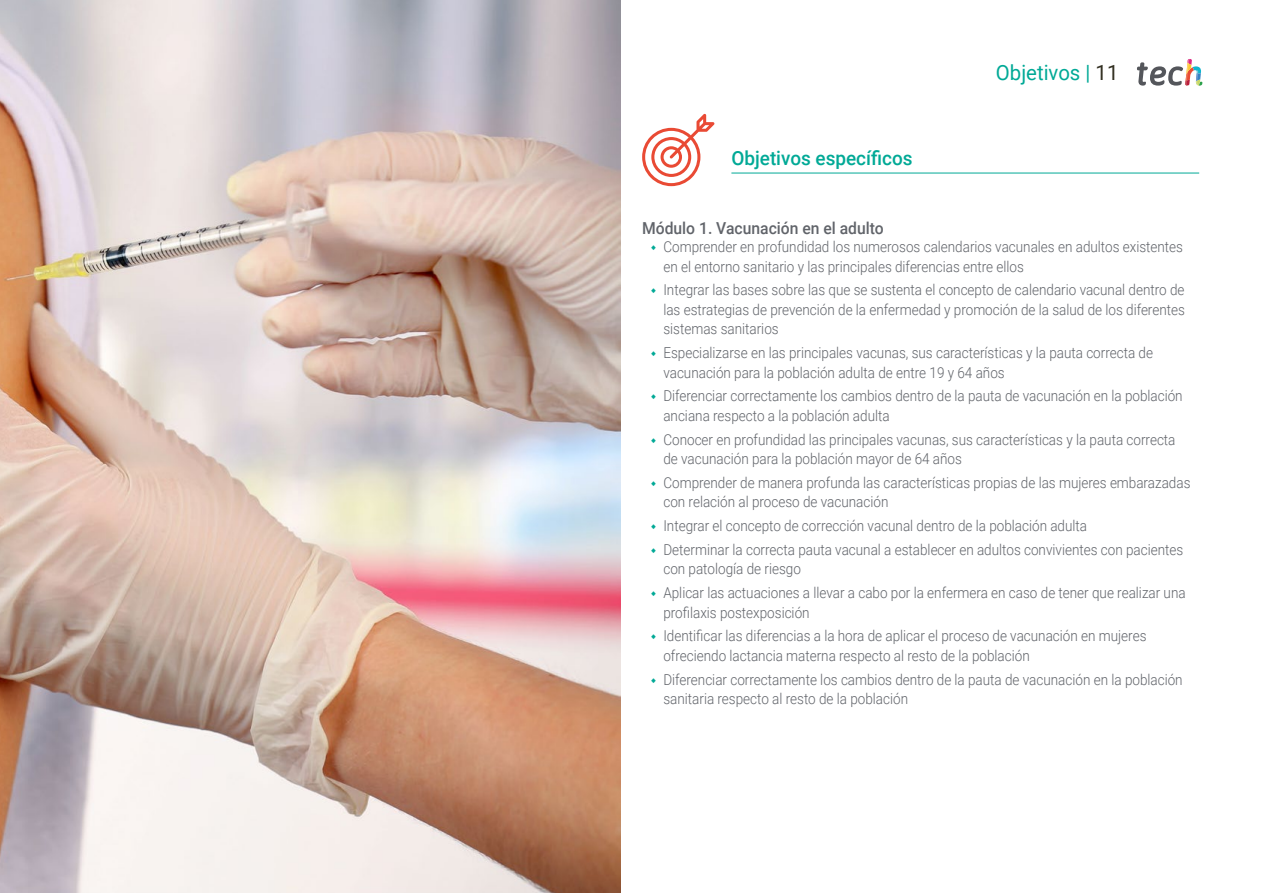
<style>
.page{position:relative;width:1263px;height:893px;background:#fff}
.page>*{position:absolute;margin:0;border:0;box-sizing:border-box;transform-origin:0 0}
.t1{font:21px "Roboto";color:#00a996}
.t2{font:500 19.5px "Roboto";color:#00a996}
.t3{font:500 16.5px "Roboto";color:#61646a;scale:.95 1}
.t4{font:300 15px/19.5px "Roboto";color:#61646a;scale:.9 1}
.s1{color:#312e20}
</style>
<div class="page">
<hr style="left:731px;top:173px;width:468px;height:1px;background:#00a996">
<svg style="left:642px;top:114px;width:72px;height:72px"></svg>
<img style="left:0;top:0;width:621px;height:893px">
<svg style="left:1137px;top:59px;width:65px;height:27px"></svg>
<h2 class="t2" style="left:731px;top:144px;width:183px">Objetivos específicos</h2>
<h1 class="t1" style="left:996px;top:57px;width:124px">Objetivos | <span class="s1">11</span></h1>
<p class="t3" style="left:642px;top:216px;width:256px">Módulo 1. Vacunación en el adulto</p>
<p class="t4" style="left:663px;top:236px;width:579px">Comprender en profundidad los numerosos calendarios vacunales en adultos existentes en el entorno sanitario y las principales diferencias entre ellos</p>
<p class="t4" style="left:663px;top:280px;width:581px;text-align:justify">Integrar las bases sobre las que se sustenta el concepto de calendario vacunal dentro de las estrategias de prevención de la enfermedad y promoción de la salud de los diferentes sistemas sanitarios</p>
<p class="t4" style="left:663px;top:342px;width:546px">Especializarse en las principales vacunas, sus características y la pauta correcta de vacunación para la población adulta de entre 19 y 64 años</p>
<p class="t4" style="left:663px;top:386px;width:578px">Diferenciar correctamente los cambios dentro de la pauta de vacunación en la población anciana respecto a la población adulta</p>
<p class="t4" style="left:663px;top:429px;width:570px">Conocer en profundidad las principales vacunas, sus características y la pauta correcta de vacunación para la población mayor de 64 años</p>
<p class="t4" style="left:663px;top:472px;width:587px">Comprender de manera profunda las características propias de las mujeres embarazadas con relación al proceso de vacunación</p>
<p class="t4" style="left:663px;top:513px;width:579px;line-height:23.7px">Integrar el concepto de corrección vacunal dentro de la población adulta<br>Determinar la correcta pauta vacunal a establecer en adultos convivientes con pacientes</p>
<p class="t4" style="left:663px;top:557px;width:582px;line-height:23.7px">con patología de riesgo<br>Aplicar las actuaciones a llevar a cabo por la enfermera en caso de tener que realizar una</p>
<p class="t4" style="left:663px;top:600px;width:538px;line-height:23.7px">profilaxis postexposición<br>Identificar las diferencias a la hora de aplicar el proceso de vacunación en mujeres</p>
<p class="t4" style="left:663px;top:643px;width:578px;line-height:23.7px">ofreciendo lactancia materna respecto al resto de la población<br>Diferenciar correctamente los cambios dentro de la pauta de vacunación en la población</p>
<p class="t4" style="left:663px;top:688px;width:273px">sanitaria respecto al resto de la población</p>
</div>
